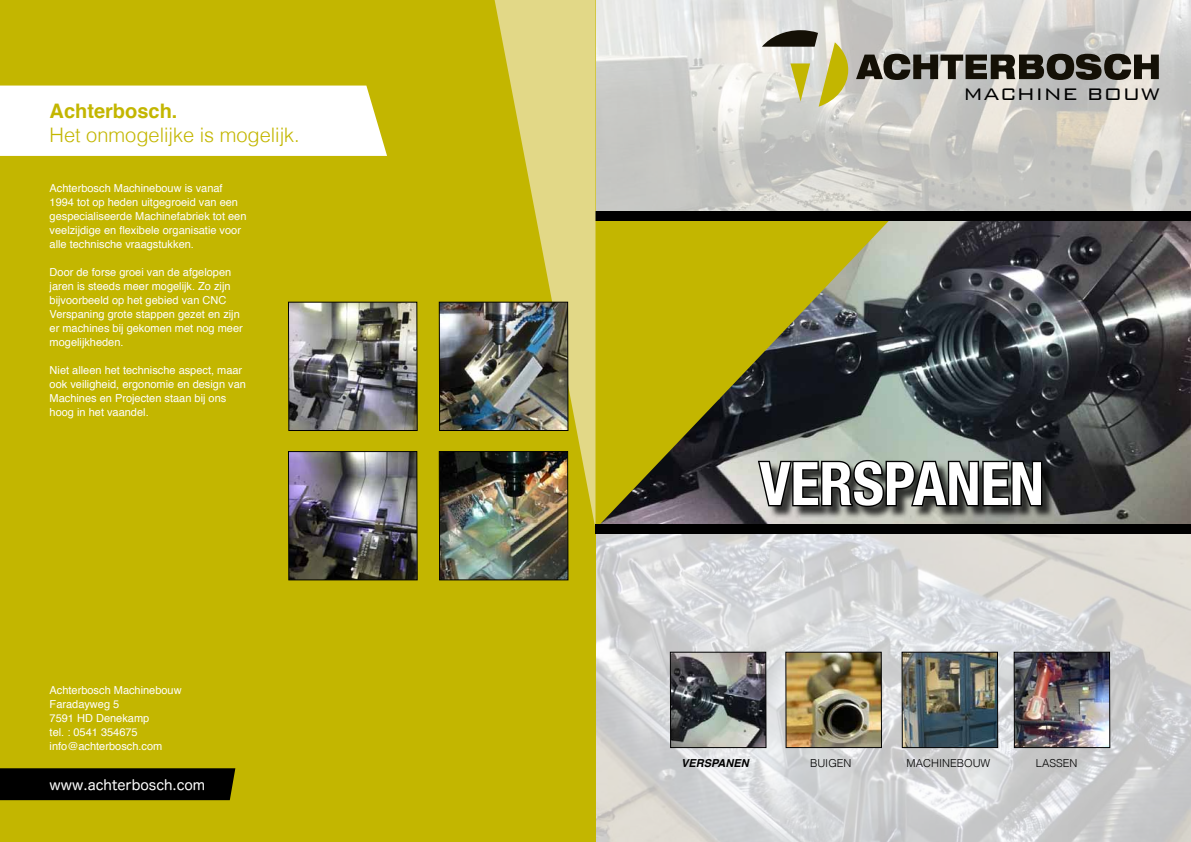
<style>
.page{position:relative;width:1191px;height:842px;background:#fff}
.page>*{position:absolute;margin:0;border:0;box-sizing:border-box;transform-origin:0 0}
.t1{font:700 condensed 60px "Helvetica Neue";color:#fff}
.t2{font:300 22.4px "Bank Gothic BT";color:#000}
.t3{font:300 20px "Helvetica";color:#c3b600}
.t4{font:700 20px "Helvetica";color:#c3b600}
.t5{font:14px "Hira Maru Pro W4";color:#fff}
.t6{font:11px/14px "Helvetica";color:#fff}
.t7{font:300 11px "Helvetica";color:#000}
.t8{font:italic 700 11px "Helvetica";color:#000}
</style>
<div class="page">
<img style="left:595px;top:534px;width:596px;height:308px">
<img style="left:888px;top:221px;width:303px;height:303px">
<img style="left:595px;top:0;width:596px;height:211px">
<svg style="left:595px;top:221px;width:293px;height:303px;background:#918b26"></svg>
<div style="left:0;top:0;width:595px;height:842px;background:#c3b600"></div>
<div style="left:595px;top:211px;width:596px;height:10px;background:#000"></div>
<div style="left:760px;top:462px;width:294px;height:58px;background:#000;opacity:.75"></div>
<svg style="left:756px;top:458px;width:287px;height:232px;background:#aeafae"></svg>
<svg style="left:494px;top:0;width:101px;height:528px;fill:#e2d887"></svg>
<div style="left:0;top:86px;width:387px;height:70px;background:#fff"></div>
<div style="left:0;top:768px;width:235px;height:32px;background:#000"></div>
<img style="left:1016px;top:654px;width:92px;height:92px">
<div style="left:1014px;top:652px;width:96px;height:96px;border:1px solid #000"></div>
<img style="left:672px;top:654px;width:92px;height:92px">
<div style="left:670px;top:652px;width:96px;height:96px;border:1px solid #000"></div>
<img style="left:787px;top:654px;width:92px;height:92px">
<div style="left:785px;top:652px;width:96px;height:96px;border:1px solid #000"></div>
<img style="left:904px;top:654px;width:92px;height:92px">
<div style="left:902px;top:652px;width:96px;height:96px;border:1px solid #000"></div>
<svg style="left:856px;top:54px;width:302px;height:26px;background:#5b5851"></svg>
<svg style="left:762px;top:30px;width:86px;height:77px;background:#c5c299"></svg>
<img style="left:288px;top:302px;width:130px;height:129px">
<img style="left:439px;top:302px;width:129px;height:129px">
<img style="left:439px;top:451px;width:129px;height:129px">
<img style="left:288px;top:451px;width:130px;height:129px">
<div style="left:595px;top:524px;width:596px;height:10px;background:#000"></div>
<h3 class="t4" style="left:50px;top:94px;width:129px">Achterbosch.</h3>
<h3 class="t3" style="left:50px;top:122px;width:252px">Het onmogelijke is mogelijk.</h3>
<p class="t6" style="left:50px;top:182px;width:198px">Achterbosch Machinebouw is vanaf 1994 tot op heden uitgegroeid van een gespecialiseerde Machinefabriek tot een veelzijdige en flexibele organisatie voor alle technische vraagstukken.</p>
<p class="t6" style="left:50px;top:266px;width:195px">Door de forse groei van de afgelopen jaren is steeds meer mogelijk. Zo zijn bijvoorbeeld op het gebied van CNC Verspaning grote stappen gezet en zijn er machines bij gekomen met nog meer mogelijkheden.</p>
<p class="t6" style="left:50px;top:364px;width:198px">Niet alleen het technische aspect, maar ook veiligheid, ergonomie en design van Machines en Projecten staan bij ons hoog in het vaandel.</p>
<p class="t6" style="left:50px;top:684px;width:134px">Achterbosch Machinebouw<br>Faradayweg 5<br>7591 HD Denekamp<br>tel. : 0541 354675 info@achterbosch.com</p>
<p class="t5" style="left:50px;top:773px;width:157px">www.achterbosch.com</p>
<h2 class="t2" style="left:963px;top:82px;width:198px">MACHINE BOUW</h2>
<h1 class="t1" style="left:759px;top:447px;width:286px">VERSPANEN</h1>
<p class="t8" style="left:681px;top:754px;width:69px">VERSPANEN</p>
<p class="t7" style="left:810px;top:756px;width:43px">BUIGEN</p>
<p class="t7" style="left:906px;top:756px;width:85px">MACHINEBOUW</p>
<p class="t7" style="left:1035px;top:756px;width:43px">LASSEN</p>
</div>
